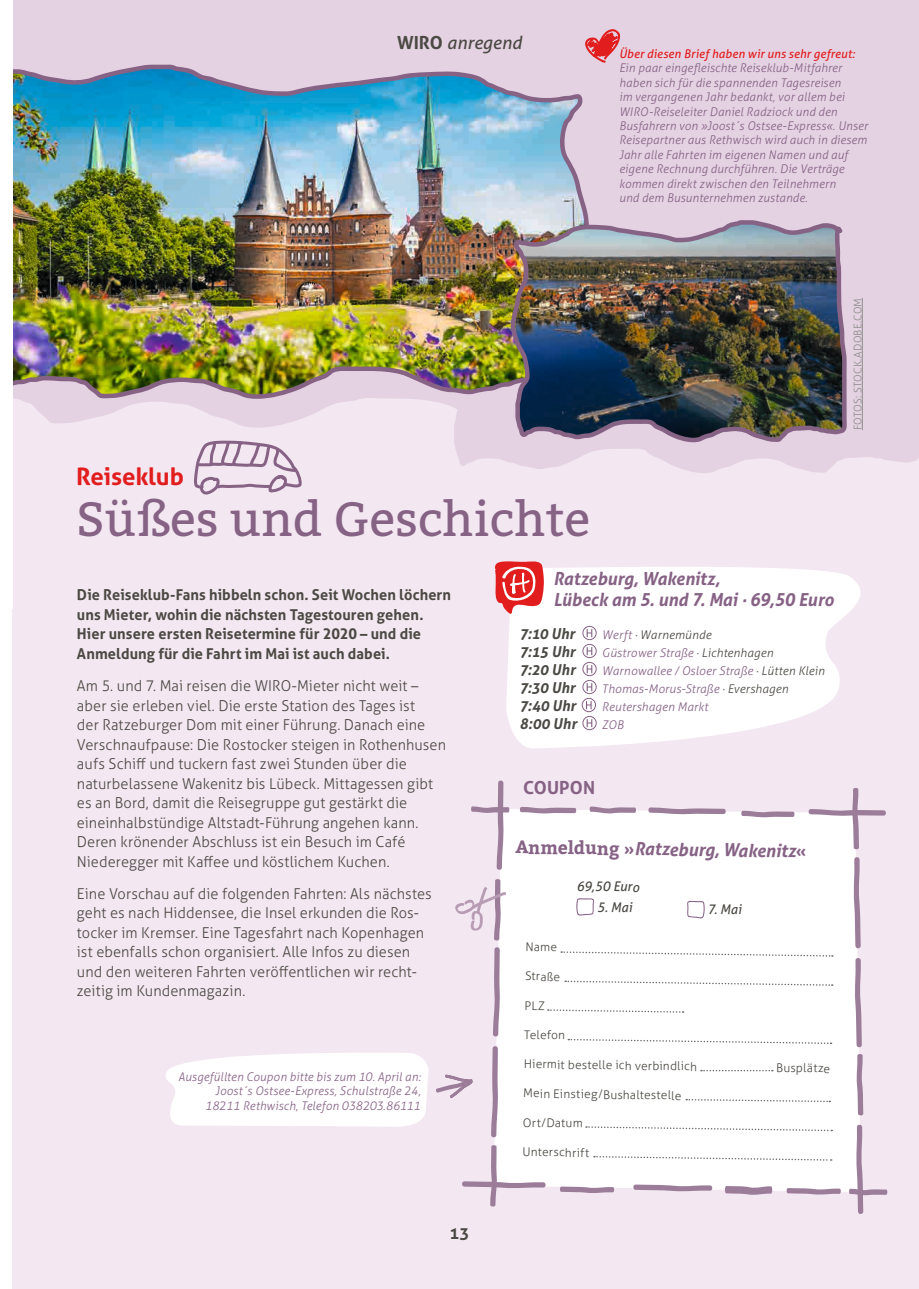
<style>
.page{position:relative;width:919px;height:1289px;background:#fff}
.page>*{position:absolute;margin:0;border:0;box-sizing:border-box;transform-origin:0 0}
.t1{font:48px "Bitter";color:#866285}
.t2{font:700 24px "Aller";letter-spacing:-.005em;color:#e21d1d}
.t3{font:italic 700 18px/21.6px "Aller";letter-spacing:-.005em;color:#866285;scale:.96 1}
.t4{font:italic 18px "Aller";color:#4b4943}
.t5{font:700 18px "Aller";letter-spacing:.005em;color:#866285}
.t6{font:700 16.5px "Aller";color:#4b4943}
.t7{font:300 15px/19.5px "Aller";letter-spacing:.005em;color:#4b4943}
.t8{font:700 15px/19.5px "Aller";letter-spacing:.005em;color:#4b4943}
.t9{font:italic 700 15px "Aller";color:#4b4943;scale:.96 1}
.t10{font:italic 13.5px "Aller";color:#4b4943;scale:.96 1}
.t11{font:italic 300 12px/14.4px "Aller";letter-spacing:.015em;color:#866285;text-align:right}
.t12{font:300 12px "Aller";color:#4b4943}
.t13{font:italic 12px "Aller";letter-spacing:.015em;color:#e21d1d}
.t14{font:italic 300 12px "Aller";letter-spacing:.015em;color:#4b4943}
.t15{font:300 10.5px "Aller";letter-spacing:.02em;color:#8c8c88}
.s1{font-weight:700;font-style:normal}
.s2{color:#866285}
.s3{color:#4b4943}
.s4{font-family:"Bitter";font-style:normal}
</style>
<div class="page">
<div style="left:13px;top:0;width:905px;height:1288px;background:#f3e7f1"></div>
<svg style="left:24px;top:0;width:894px;height:473px;fill:#e4d2e3"></svg>
<div style="left:494px;top:809px;width:367px;height:383px;background:#fff"></div>
<svg style="left:561px;top:950px;width:271px;height:7px;background:#f3f3f3"></svg>
<svg style="left:565px;top:979px;width:267px;height:7px;background:#f3f3f3"></svg>
<svg style="left:568px;top:1038px;width:263px;height:6px;background:#f1f1f1"></svg>
<svg style="left:701px;top:1069px;width:71px;height:2px"></svg>
<svg style="left:686px;top:1098px;width:144px;height:4px"></svg>
<svg style="left:586px;top:1125px;width:246px;height:6px"></svg>
<svg style="left:594px;top:1155px;width:237px;height:6px"></svg>
<svg style="left:576px;top:897px;width:18px;height:18px"></svg>
<svg style="left:687px;top:900px;width:17px;height:18px"></svg>
<svg style="left:740px;top:810px;width:55px;height:7px"></svg>
<svg style="left:519px;top:806px;width:57px;height:8px"></svg>
<svg style="left:647px;top:807px;width:79px;height:7px"></svg>
<svg style="left:589px;top:806px;width:47px;height:8px"></svg>
<svg style="left:559px;top:1186px;width:55px;height:7px"></svg>
<svg style="left:785px;top:1187px;width:56px;height:8px"></svg>
<svg style="left:632px;top:1184px;width:81px;height:7px"></svg>
<svg style="left:724px;top:1185px;width:48px;height:10px"></svg>
<svg style="left:471px;top:780px;width:38px;height:90px"></svg>
<svg style="left:491px;top:1045px;width:7px;height:93px"></svg>
<svg style="left:462px;top:1144px;width:84px;height:63px"></svg>
<svg style="left:848px;top:1123px;width:39px;height:91px"></svg>
<svg style="left:854px;top:957px;width:9px;height:158px"></svg>
<svg style="left:853px;top:856px;width:7px;height:93px"></svg>
<svg style="left:807px;top:788px;width:79px;height:62px"></svg>
<svg style="left:455px;top:878px;width:51px;height:159px"></svg>
<img style="left:13px;top:0;width:578px;height:401px">
<img style="left:508px;top:217px;width:343px;height:227px">
<img style="left:192px;top:342px;width:110px;height:153px">
<svg style="left:436px;top:1074px;width:37px;height:24px"></svg>
<hr style="left:861px;top:298px;width:1px;height:132px;background:#8c8c88">
<div style="left:165px;top:1053px;width:263px;height:73px;background:#fff"></div>
<svg style="left:506px;top:567px;width:355px;height:182px;background:#fdfbfc"></svg>
<svg style="left:583px;top:626px;width:13px;height:13px"></svg>
<div style="left:582px;top:626px;width:14px;height:14px;border:1px solid #866285;border-radius:50%"></div>
<svg style="left:586px;top:629px;width:6px;height:8px"></svg>
<svg style="left:583px;top:644px;width:13px;height:13px"></svg>
<div style="left:582px;top:644px;width:14px;height:14px;border:1px solid #866285;border-radius:50%"></div>
<svg style="left:586px;top:647px;width:6px;height:8px"></svg>
<svg style="left:583px;top:662px;width:13px;height:13px"></svg>
<div style="left:582px;top:662px;width:14px;height:14px;border:1px solid #866285;border-radius:50%"></div>
<svg style="left:586px;top:665px;width:6px;height:8px"></svg>
<svg style="left:583px;top:680px;width:13px;height:13px"></svg>
<div style="left:582px;top:680px;width:14px;height:14px;border:1px solid #866285;border-radius:50%"></div>
<svg style="left:586px;top:683px;width:6px;height:8px"></svg>
<svg style="left:582px;top:698px;width:13px;height:13px"></svg>
<div style="left:581px;top:698px;width:15px;height:14px;border:1px solid #866285;border-radius:50%"></div>
<svg style="left:586px;top:701px;width:5px;height:8px"></svg>
<svg style="left:583px;top:716px;width:13px;height:13px"></svg>
<div style="left:582px;top:716px;width:14px;height:14px;border:1px solid #866285;border-radius:50%"></div>
<svg style="left:586px;top:719px;width:6px;height:8px"></svg>
<svg style="left:495px;top:561px;width:49px;height:53px;background:#ea6768"></svg>
<svg style="left:584px;top:29px;width:36px;height:34px"></svg>
<svg style="left:526px;top:1000px;width:157px;height:13px;background:#f9f9f9"></svg>
<p class="t4" style="left:397px;top:31px;width:126px"><span class="s1">WIRO</span> anregend</p>
<p class="t13" style="left:619px;top:46px;width:237px">Über diesen Brief haben wir uns sehr gefreut:</p>
<p class="t11" style="left:619px;top:61px;width:250px;text-align:left">Ein paar eingefleischte Reiseklub-Mitfahrer haben sich für die spannenden Tagesreisen<br>im vergangenen Jahr bedankt, vor allem bei WIRO-Reiseleiter Daniel Radziock und den Busfahrern von »Joost´s Ostsee-Express«. Unser Reisepartner aus Rethwisch wird auch in diesem Jahr alle Fahrten im eigenen Namen und auf eigene Rechnung durchführen. Die Verträge kommen direkt zwischen den Teilnehmern<br>und dem Busunternehmen zustande.</p>
<h2 class="t2" style="left:76px;top:462px;width:109px">Reiseklub</h2>
<h1 class="t1" style="left:76px;top:485px;width:516px">Süßes und Geschichte</h1>
<p class="t15" style="left:851px;top:430px;width:133px;rotate:-90deg">FOTOS: STOCK.ADOBE.COM</p>
<p class="t8" style="left:77px;top:585px;width:375px">Die Reiseklub-Fans hibbeln schon. Seit Wochen löchern uns Mieter, wohin die nächsten Tagestouren gehen.<br>Hier unsere ersten Reisetermine für 2020 – und die Anmeldung für die Fahrt im Mai ist auch dabei.</p>
<p class="t7" style="left:77px;top:676px;width:370px">Am 5. und 7. Mai reisen die WIRO-Mieter nicht weit – aber sie erleben viel. Die erste Station des Tages ist<br>der Ratzeburger Dom mit einer Führung. Danach eine Verschnaufpause: Die Rostocker steigen in Rothenhusen aufs Schiff und tuckern fast zwei Stunden über die naturbelassene Wakenitz bis Lübeck. Mittagessen gibt es an Bord, damit die Reisegruppe gut gestärkt die eineinhalbstündige Altstadt-Führung angehen kann.<br>Deren krönender Abschluss ist ein Besuch im Café Niederegger mit Kaffee und köstlichem Kuchen.</p>
<p class="t7" style="left:77px;top:883px;width:356px">Eine Vorschau auf die folgenden Fahrten: Als nächstes geht es nach Hiddensee, die Insel erkunden die Ros&shy;tocker im Kremser. Eine Tagesfahrt nach Kopenhagen ist ebenfalls schon organisiert. Alle Infos zu diesen und den weiteren Fahrten veröffentlichen wir recht&shy;zeitig im Kundenmagazin.</p>
<p class="t11" style="left:178px;top:1069px;width:244px">Ausgefüllten Coupon bitte bis zum 10. April an:<br>Joost´s Ostsee-Express, Schulstraße 24,<br>18211 Rethwisch, Telefon 038203.86111</p>
<p class="t6" style="left:449px;top:1222px;width:21px">13</p>
<p class="t3" style="left:553px;top:567px;width:293px">Ratzeburg, Wakenitz,<br>Lübeck am 5. und 7. Mai · 69,50 Euro</p>
<p class="t9" style="left:519px;top:624px;width:59px">7:10 Uhr</p>
<p class="t14" style="left:602px;top:627px;width:111px"><span class="s2">Werft</span> · Warnemünde</p>
<p class="t9" style="left:519px;top:642px;width:60px">7:15 Uhr</p>
<p class="t11" style="left:602px;top:645px;width:173px">Güstrower Straße <span class="s3">· Lichtenhagen</span></p>
<p class="t9" style="left:519px;top:660px;width:60px">7:20 Uhr</p>
<p class="t11" style="left:602px;top:663px;width:224px">Warnowallee / Osloer Straße <span class="s3">· Lütten Klein</span></p>
<p class="t9" style="left:519px;top:678px;width:60px">7:30 Uhr</p>
<p class="t11" style="left:602px;top:681px;width:188px">Thomas-Morus-Straße <span class="s3">· Evershagen</span></p>
<p class="t9" style="left:519px;top:696px;width:60px">7:40 Uhr</p>
<p class="t11" style="left:602px;top:699px;width:108px">Reutershagen Markt</p>
<p class="t9" style="left:519px;top:714px;width:61px">8:00 Uhr</p>
<p class="t11" style="left:602px;top:717px;width:23px">ZOB</p>
<p class="t5" style="left:523px;top:776px;width:73px">COUPON</p>
<p class="t3" style="left:515px;top:835px;width:304px;rotate:1deg"><span class="s4">Anmeldung »</span>Ratzeburg, Wakenitz<span class="s4">«</span></p>
<p class="t12" style="left:525px;top:939px;width:33px;rotate:1deg">Name</p>
<p class="t12" style="left:525px;top:968px;width:37px;rotate:1deg">Straße</p>
<p class="t10" style="left:576px;top:877px;width:67px;rotate:1deg">69,50 Euro</p>
<p class="t10" style="left:597px;top:898px;width:38px;rotate:1deg">5. Mai</p>
<p class="t10" style="left:707px;top:900px;width:37px;rotate:1deg">7. Mai</p>
<p class="t12" style="left:524px;top:1027px;width:42px;rotate:1deg">Telefon</p>
<p class="t12" style="left:524px;top:1056px;width:175px;rotate:1deg">Hiermit bestelle ich verbindlich</p>
<p class="t12" style="left:776px;top:1060px;width:56px;rotate:1deg">Busplätze</p>
<p class="t12" style="left:523px;top:1085px;width:160px;rotate:1deg">Mein Einstieg/Bushaltestelle</p>
<p class="t12" style="left:523px;top:1115px;width:61px;rotate:1deg">Ort/Datum</p>
<p class="t12" style="left:522px;top:1144px;width:68px;rotate:1deg">Unterschrift</p>
</div>
